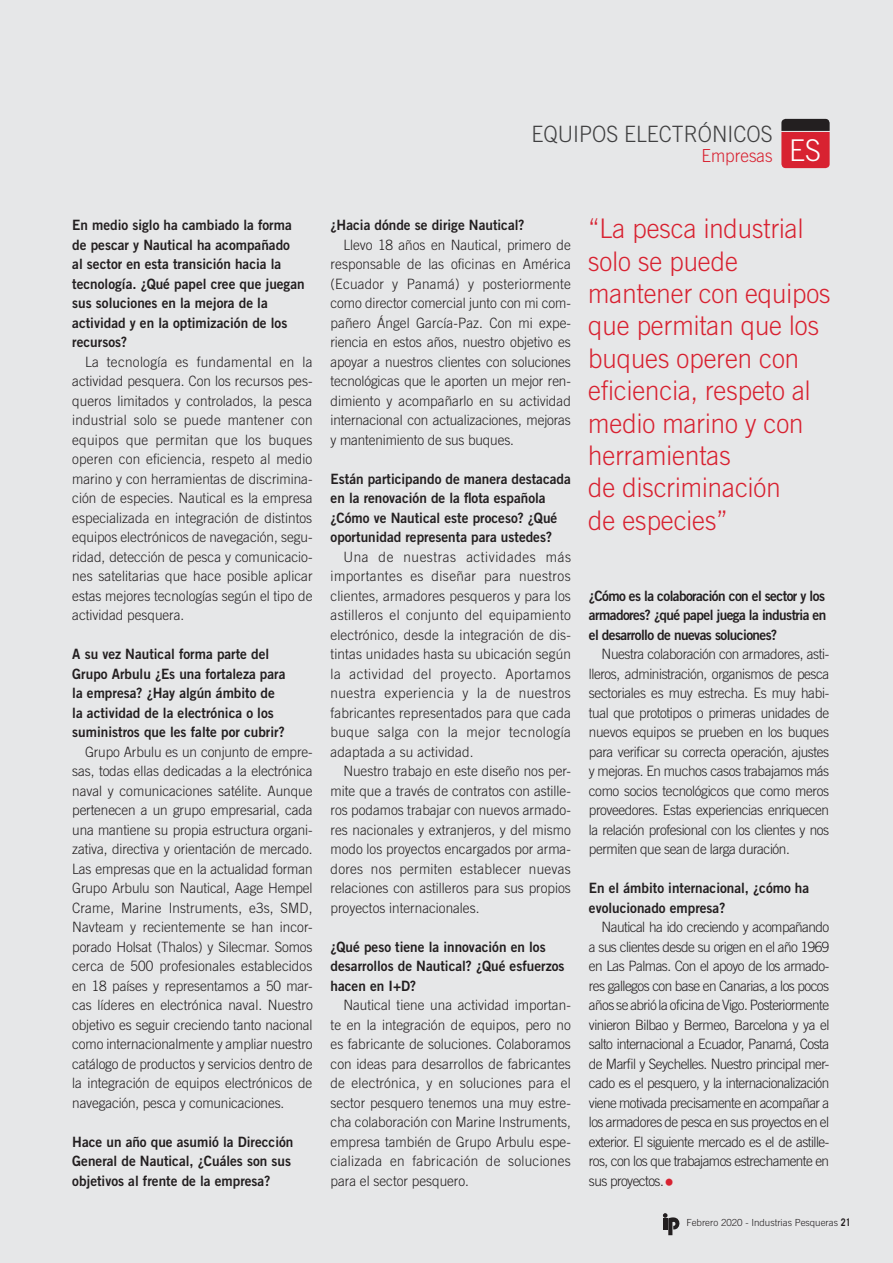
<style>
.page{position:relative;width:893px;height:1263px;background:#e6e7e8}
.page>*{position:absolute;margin:0;border:0;box-sizing:border-box;transform-origin:0 0}
.t1{font:300 27px/32.4px "Trade Gothic";color:#d82231;scale:.95 1}
.t2{font:300 22.5px "Trade Gothic";color:#404041;scale:.95 1}
.t3{font:300 18px "Trade Gothic";color:#d82231;scale:.95 1}
.t4{font:300 14.25px/19.5px "Trade Gothic";letter-spacing:-.005em;color:#231f20;text-align:justify;scale:.95 1}
.t5{font:14.25px/19.5px "Trade Gothic Bold Two";color:#231f20;scale:.95 1}
.t6{font:300 9.75px "Trade Gothic";color:#231f20}
.s1{font-size:30px;color:#fff}
.s2{font-weight:700;font-size:10.5px}
</style>
<div class="page">
<svg style="left:662px;top:1213px;width:18px;height:22px"></svg>
<svg style="left:781px;top:119px;width:49px;height:49px;background:#ad2934"></svg>
<h2 class="t2" style="left:532px;top:126px;width:255px">EQUIPOS ELECTRÓNICOS</h2>
<p class="t3" style="left:701px;top:149px;width:127px">Empresas <span class="s1">ES</span></p>
<p class="t5" style="left:72px;top:217px;width:246px">En medio siglo ha cambiado la forma de pescar y Nautical ha acompañado<br>al sector en esta transición hacia la tecnología. ¿Qué papel cree que juegan sus soluciones en la mejora de la actividad y en la optimización de los recursos?</p>
<p class="t4" style="left:72px;top:354px;width:254px;text-indent:13px">La tecnología es fundamental en la actividad pesquera. Con los recursos pes&shy;queros limitados y controlados, la pesca industrial solo se puede mantener con equipos que permitan que los buques operen con eficiencia, respeto al medio marino y con herramientas de discrimina&shy;ción de especies. Nautical es la empresa especializada en integración de distintos equipos electrónicos de navegación, segu&shy;ridad, detección de pesca y comunicacio&shy;nes satelitarias que hace posible aplicar estas mejores tecnologías según el tipo de actividad pesquera.</p>
<p class="t5" style="left:72px;top:646px;width:226px">A su vez Nautical forma parte del Grupo Arbulu ¿Es una fortaleza para la empresa? ¿Hay algún ámbito de la actividad de la electrónica o los suministros que les falte por cubrir?</p>
<p class="t4" style="left:72px;top:744px;width:255px;text-indent:13px">Grupo Arbulu es un conjunto de empre&shy;sas, todas ellas dedicadas a la electrónica naval y comunicaciones satélite. Aunque pertenecen a un grupo empresarial, cada una mantiene su propia estructura organi&shy;zativa, directiva y orientación de mercado.<br>Las empresas que en la actualidad forman Grupo Arbulu son Nautical, Aage Hempel Crame, Marine Instruments, e3s, SMD, Navteam y recientemente se han incor&shy;porado Holsat (Thalos) y Silecmar. Somos cerca de 500 profesionales establecidos en 18 países y representamos a 50 mar&shy;cas líderes en electrónica naval. Nuestro objetivo es seguir creciendo tanto nacional como internacionalmente y ampliar nuestro catálogo de productos y servicios dentro de la integración de equipos electrónicos de navegación, pesca y comunicaciones.</p>
<p class="t5" style="left:72px;top:1133px;width:234px">Hace un año que asumió la Dirección<br>General de Nautical, ¿Cuáles son sus objetivos al frente de la empresa?</p>
<p class="t5" style="left:331px;top:217px;width:206px">¿Hacia dónde se dirige Nautical?</p>
<p class="t4" style="left:331px;top:237px;width:254px;text-indent:13px">Llevo 18 años en Nautical, primero de responsable de las oficinas en América (Ecuador y Panamá) y posteriormente como director comercial junto con mi com&shy;pañero Ángel García-Paz. Con mi expe&shy;riencia en estos años, nuestro objetivo es apoyar a nuestros clientes con soluciones tecnológicas que le aporten un mejor ren&shy;dimiento y acompañarlo en su actividad internacional con actualizaciones, mejoras y mantenimiento de sus buques.</p>
<p class="t5" style="left:331px;top:470px;width:254px">Están participando de manera destacada en la renovación de la flota española ¿Cómo ve Nautical este proceso? ¿Qué oportunidad representa para ustedes?</p>
<p class="t4" style="left:331px;top:549px;width:255px;text-indent:13px">Una de nuestras actividades más importantes es diseñar para nuestros clientes, armadores pesqueros y para los astilleros el conjunto del equipamiento electrónico, desde la integración de dis&shy;tintas unidades hasta su ubicación según la actividad del proyecto. Aportamos nuestra experiencia y la de nuestros fabricantes representados para que cada buque salga con la mejor tecnología adaptada a su actividad.</p>
<p class="t4" style="left:331px;top:763px;width:254px;text-indent:13px">Nuestro trabajo en este diseño nos per&shy;mite que a través de contratos con astille&shy;ros podamos trabajar con nuevos armado&shy;res nacionales y extranjeros, y del mismo modo los proyectos encargados por arma&shy;dores nos permiten establecer nuevas relaciones con astilleros para sus propios proyectos internacionales.</p>
<p class="t5" style="left:331px;top:938px;width:248px">¿Qué peso tiene la innovación en los desarrollos de Nautical? ¿Qué esfuerzos hacen en I+D?</p>
<p class="t4" style="left:331px;top:997px;width:254px;text-indent:13px">Nautical tiene una actividad importan&shy;te en la integración de equipos, pero no es fabricante de soluciones. Colaboramos con ideas para desarrollos de fabricantes de electrónica, y en soluciones para el sector pesquero tenemos una muy estre&shy;cha colaboración con Marine Instruments, empresa también de Grupo Arbulu espe&shy;cializada en fabricación de soluciones para el sector pesquero.</p>
<h1 class="t1" style="left:588px;top:216px;width:257px">“La pesca industrial solo se puede mantener con equipos que permitan que los buques operen con eficiencia, respeto al medio marino y con herramientas<br>de discriminación<br>de especies”</h1>
<p class="t5" style="left:589px;top:587px;width:251px;text-align:justify">¿Cómo es la colaboración con el sector y los armadores? ¿qué papel juega la industria en el desarrollo de nuevas soluciones?</p>
<p class="t4" style="left:589px;top:646px;width:254px;text-indent:13px">Nuestra colaboración con armadores, asti&shy;lleros, administración, organismos de pesca sectoriales es muy estrecha. Es muy habi&shy;tual que prototipos o primeras unidades de nuevos equipos se prueben en los buques para verificar su correcta operación, ajustes y mejoras. En muchos casos trabajamos más como socios tecnológicos que como meros proveedores. Estas experiencias enriquecen la relación profesional con los clientes y nos permiten que sean de larga duración.</p>
<p class="t5" style="left:589px;top:880px;width:233px">En el ámbito internacional, ¿cómo ha evolucionado empresa?</p>
<p class="t4" style="left:589px;top:919px;width:255px;text-indent:13px">Nautical ha ido creciendo y acompañando a sus clientes desde su origen en el año 1969 en Las Palmas. Con el apoyo de los armado&shy;res gallegos con base en Canarias, a los pocos años se abrió la oficina de Vigo. Posteriormente vinieron Bilbao y Bermeo, Barcelona y ya el salto internacional a Ecuador, Panamá, Costa de Marfil y Seychelles. Nuestro principal mer&shy;cado es el pesquero, y la internacionalización viene motivada precisamente en acompañar a los armadores de pesca en sus proyectos en el exterior. El siguiente mercado es el de astille&shy;ros, con los que trabajamos estrechamente en sus proyectos.</p>
<p class="t6" style="left:686px;top:1219px;width:166px">Febrero 2020 - Industrias Pesqueras <span class="s2">21</span></p>
</div>
